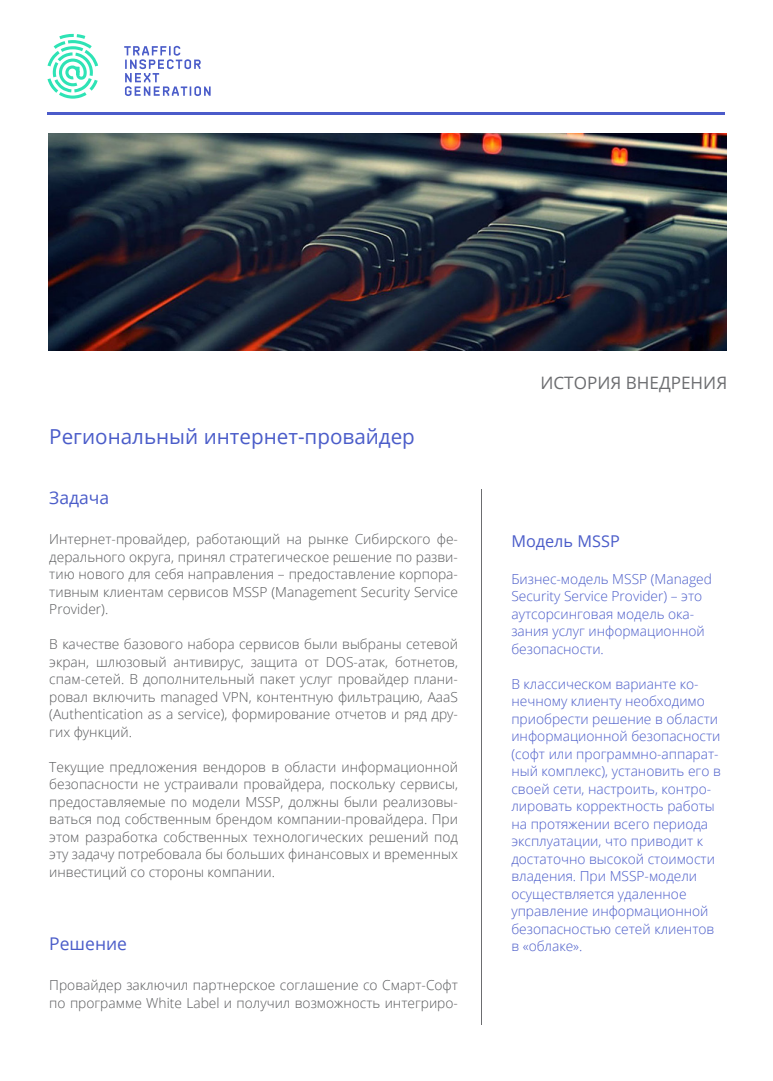
<style>
.page{position:relative;width:773px;height:1081px;background:#fff}
.page>*{position:absolute;margin:0;border:0;box-sizing:border-box;transform-origin:0 0}
.t1{font:20.62px "Open Sans";color:#4a5cc9}
.t2{font:17.5px "Open Sans";color:#4a5cc9}
.t3{font:17.12px "Open Sans";color:#6c6d70}
.t4{font:16.25px "Open Sans";color:#4a5cc9}
.t5{font:300 13.75px/17.5px "Open Sans";color:#57585a;text-align:justify}
.t6{font:300 13.75px/17.5px "Open Sans";color:#4a5cc9}
</style>
<div class="page">
<img style="left:48px;top:133px;width:677px;height:217px">
<svg style="left:124px;top:46px;width:86px;height:50px"></svg>
<svg style="left:47px;top:34px;width:51px;height:65px"></svg>
<hr style="left:47px;top:112px;width:678px;height:2px;background:#4b5bca">
<hr style="left:481px;top:489px;width:1px;height:536px;background:#6c6d70">
<p class="t1" style="left:49px;top:422px;width:367px">Региональный интернет-провайдер</p>
<p class="t2" style="left:49px;top:486px;width:62px">Задача</p>
<p class="t5" style="left:49px;top:530px;width:410px">Интернет-провайдер, работающий на рынке Сибирского фе&shy;дерального округа, принял стратегическое решение по разви&shy;тию нового для себя направления – предоставление корпора&shy;тивным клиентам сервисов MSSP (Management Security Service Provider).</p>
<p class="t5" style="left:49px;top:635px;width:410px">В качестве базового набора сервисов были выбраны сетевой экран, шлюзовый антивирус, защита от DOS-атак, ботнетов, спам-сетей. В дополнительный пакет услуг провайдер плани&shy;ровал включить managed VPN, контентную фильтрацию, AaaS (Authentication as a service), формирование отчетов и ряд дру&shy;гих функций.</p>
<p class="t5" style="left:49px;top:757px;width:410px">Текущие предложения вендоров в области информационной безопасности не устраивали провайдера, поскольку сервисы, предоставляемые по модели MSSP, должны были реализовы&shy;ваться под собственным брендом компании-провайдера. При этом разработка собственных технологических решений под эту задачу потребовала бы больших финансовых и временных инвестиций со стороны компании.</p>
<p class="t2" style="left:49px;top:932px;width:79px">Решение</p>
<p class="t5" style="left:49px;top:976px;width:410px">Провайдер заключил партнерское соглашение со Смарт-Софт по программе White Label и получил возможность интегриро-</p>
<p class="t3" style="left:540px;top:371px;width:188px">ИСТОРИЯ ВНЕДРЕНИЯ</p>
<p class="t4" style="left:511px;top:530px;width:110px">Модель MSSP</p>
<p class="t6" style="left:511px;top:569px;width:202px">Бизнес-модель MSSP (Managed<br>Security Service Provider) – это аутсорсинговая модель ока&shy;зания услуг информационной безопасности.</p>
<p class="t6" style="left:511px;top:674px;width:211px">В классическом варианте ко&shy;нечному клиенту необходимо приобрести решение в области информационной безопасности (софт или программно-аппарат&shy;ный комплекс), установить его в своей сети, настроить, контро&shy;лировать корректность работы на протяжении всего периода эксплуатации, что приводит к достаточно высокой стоимости владения. При MSSP-модели осуществляется удаленное управление информационной безопасностью сетей клиентов в «облаке».</p>
</div>
